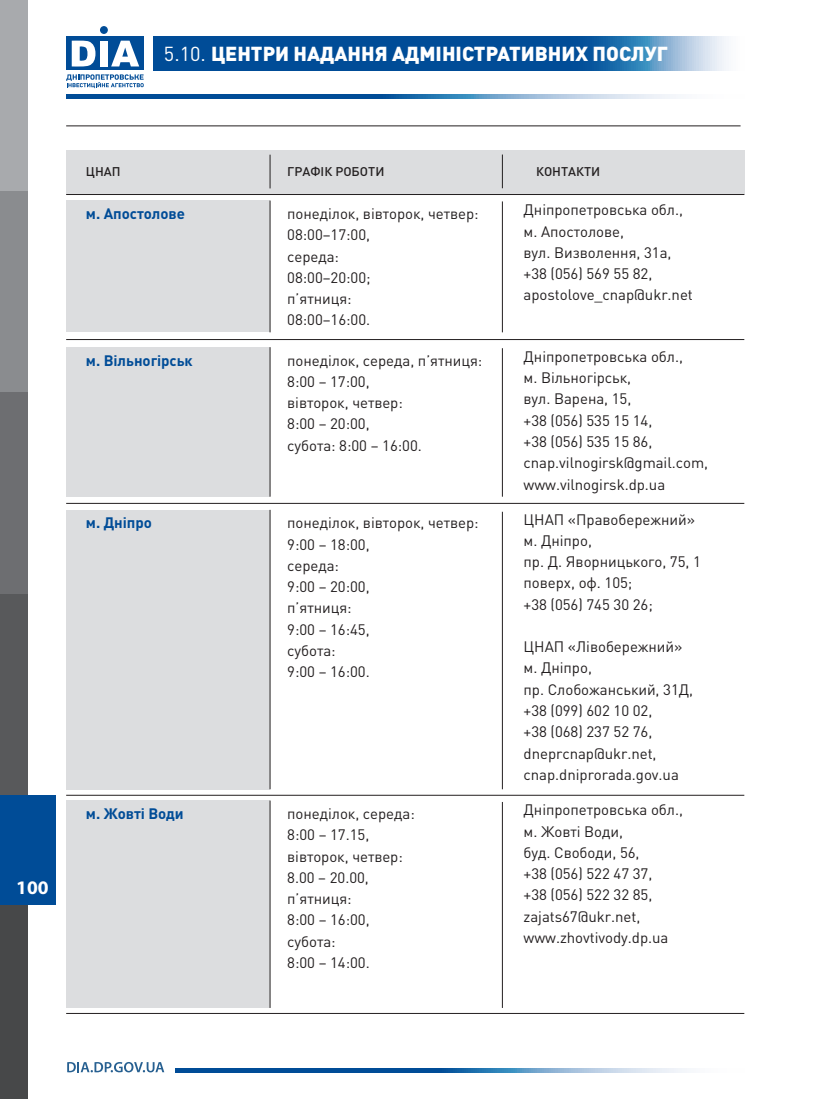
<style>
.page{position:relative;width:833px;height:1099px;background:#fff}
.page>*{position:absolute;margin:0;border:0;box-sizing:border-box;transform-origin:0 0}
.t1{font:900 20px "DIN Pro";color:#fff}
.t2{font:700 19.25px "Myriad Pro";color:#fff}
.t3{font:15px/21.2px "DIN Pro";letter-spacing:-.005em;color:#231f20}
.t4{font:700 15px "DIN Pro";letter-spacing:-.005em;color:#004c97}
.t5{font:500 12.5px "DIN Pro";color:#231f20}
.s1{font-weight:400}
</style>
<div class="page">
<div style="left:0;top:0;width:28px;height:191px;background:#a8aaad"></div>
<div style="left:0;top:191px;width:28px;height:201px;background:#8a8c8f"></div>
<div style="left:0;top:392px;width:28px;height:201px;background:#6d6e71"></div>
<div style="left:0;top:593px;width:28px;height:202px;background:#58595b"></div>
<div style="left:0;top:904px;width:28px;height:194px;background:#474849"></div>
<svg style="left:176px;top:1068px;width:511px;height:4px;background:#417db4"></svg>
<svg style="left:66px;top:95px;width:610px;height:3px;background:#417db4"></svg>
<svg style="left:153px;top:36px;width:573px;height:34px;background:#1b61a3"></svg>
<svg style="left:66px;top:74px;width:78px;height:14px"></svg>
<div style="left:66px;top:36px;width:78px;height:34px;background:#004c97"></div>
<div style="left:100px;top:41px;width:8px;height:25px;background:#fff"></div>
<div style="left:100px;top:26px;width:8px;height:8px;background:#004c97;border-radius:50%"></div>
<svg style="left:111px;top:41px;width:28px;height:25px"></svg>
<svg style="left:72px;top:40px;width:23px;height:27px"></svg>
<div style="left:0;top:795px;width:55px;height:109px;background:#004c97"></div>
<svg style="left:67px;top:1062px;width:97px;height:10px"></svg>
<hr style="left:66px;top:126px;width:674px;height:1px;background:#231f20">
<div style="left:66px;top:200px;width:204px;height:132px;background:#dcdddf"></div>
<div style="left:66px;top:149px;width:678px;height:45px;background:#dcdddf"></div>
<hr style="left:66px;top:339px;width:678px;height:1px;background:#231f20">
<hr style="left:270px;top:155px;width:1px;height:33px;background:#231f20">
<hr style="left:270px;top:200px;width:1px;height:132px;background:#231f20">
<hr style="left:502px;top:154px;width:1px;height:34px;background:#231f20">
<hr style="left:502px;top:201px;width:1px;height:131px;background:#231f20">
<hr style="left:66px;top:1013px;width:678px;height:1px;background:#231f20">
<hr style="left:66px;top:194px;width:678px;height:1px;background:#231f20">
<div style="left:66px;top:347px;width:204px;height:149px;background:#dcdddf"></div>
<hr style="left:66px;top:503px;width:678px;height:1px;background:#231f20">
<hr style="left:270px;top:347px;width:1px;height:149px;background:#231f20">
<hr style="left:502px;top:348px;width:1px;height:148px;background:#231f20">
<div style="left:66px;top:800px;width:204px;height:207px;background:#dcdddf"></div>
<hr style="left:270px;top:800px;width:1px;height:207px;background:#231f20">
<hr style="left:502px;top:802px;width:1px;height:205px;background:#231f20">
<div style="left:66px;top:510px;width:204px;height:279px;background:#dcdddf"></div>
<hr style="left:66px;top:795px;width:678px;height:1px;background:#231f20">
<hr style="left:270px;top:510px;width:1px;height:279px;background:#231f20">
<hr style="left:502px;top:511px;width:1px;height:278px;background:#231f20">
<p class="t1" style="left:164px;top:40px;width:505px"><span class="s1">5.10.</span> ЦЕНТРИ НАДАННЯ АДМІНІСТРАТИВНИХ ПОСЛУГ</p>
<p class="t2" style="left:16px;top:874px;width:34px">100</p>
<p class="t5" style="left:86px;top:163px;width:36px">ЦНАП</p>
<p class="t5" style="left:287px;top:163px;width:99px">ГРАФІК РОБОТИ</p>
<p class="t5" style="left:536px;top:163px;width:66px">КОНТАКТИ</p>
<p class="t4" style="left:86px;top:203px;width:101px">м. Апостолове</p>
<p class="t3" style="left:287px;top:202px;width:193px">понеділок, вівторок, четвер:<br>08:00–17:00,<br>середа:<br>08:00–20:00;<br>п’ятниця:<br>08:00–16:00.</p>
<p class="t3" style="left:523px;top:199px;width:171px">Дніпропетровська обл., м. Апостолове,<br>вул. Визволення, 31а, +38 (056) 569 55 82, apostolove_cnap@ukr.net</p>
<p class="t4" style="left:86px;top:350px;width:108px">м. Вільногірськ</p>
<p class="t3" style="left:287px;top:349px;width:197px">понеділок, середа, п’ятниця:<br>8:00 – 17:00,<br>вівторок, четвер:<br>8:00 – 20:00,<br>субота: 8:00 – 16:00.</p>
<p class="t3" style="left:523px;top:345px;width:186px">Дніпропетровська обл.,<br>м. Вільногірськ,<br>вул. Варена, 15,<br>+38 (056) 535 15 14,<br>+38 (056) 535 15 86, cnap.vilnogirsk@gmail.com, www.vilnogirsk.dp.ua</p>
<p class="t4" style="left:86px;top:512px;width:67px">м. Дніпро</p>
<p class="t3" style="left:287px;top:511px;width:193px">понеділок, вівторок, четвер:<br>9:00 – 18:00,<br>середа:<br>9:00 – 20:00,<br>п’ятниця:<br>9:00 – 16:45,<br>субота:<br>9:00 – 16:00.</p>
<p class="t3" style="left:523px;top:508px;width:179px">ЦНАП «Правобережний» м. Дніпро,<br>пр. Д. Яворницького, 75, 1 поверх, оф. 105;<br>+38 (056) 745 30 26;</p>
<p class="t3" style="left:523px;top:635px;width:171px">ЦНАП «Лівобережний» м. Дніпро,<br>пр. Слобожанський, 31Д, +38 (099) 602 10 02,<br>+38 (068) 237 52 76, dneprcnap@ukr.net, cnap.dniprorada.gov.ua</p>
<p class="t4" style="left:86px;top:803px;width:99px">м. Жовті Води</p>
<p class="t3" style="left:287px;top:802px;width:129px">понеділок, середа:<br>8:00 – 17.15, вівторок, четвер:<br>8.00 – 20.00, п’ятниця:<br>8:00 – 16:00, субота:<br>8:00 – 14:00.</p>
<p class="t3" style="left:523px;top:798px;width:161px">Дніпропетровська обл., м. Жовті Води,<br>буд. Свободи, 56,<br>+38 (056) 522 47 37,<br>+38 (056) 522 32 85, zajats67@ukr.net, www.zhovtivody.dp.ua</p>
</div>
